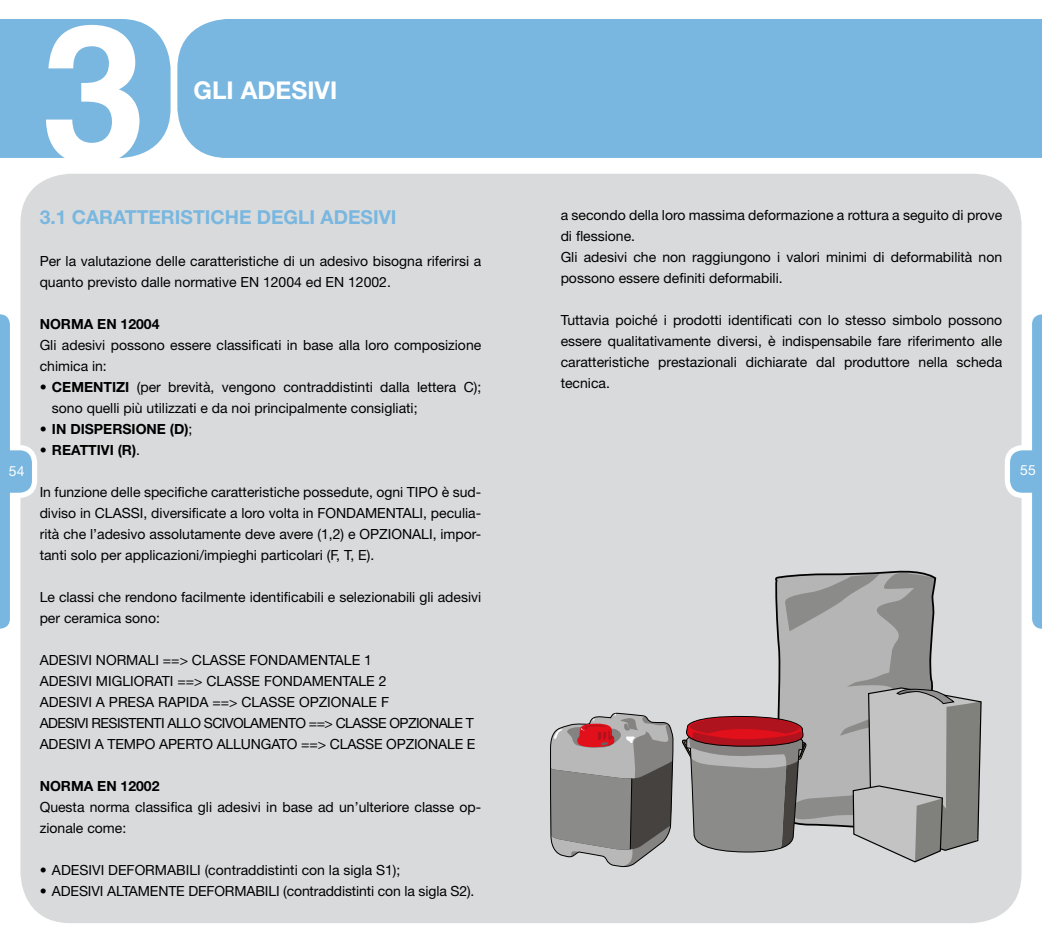
<style>
.page{position:relative;width:1042px;height:943px;background:#fff}
.page>*{position:absolute;margin:0;border:0;box-sizing:border-box;transform-origin:0 0}
.t1{font:700 190.75px "Helvetica Cyr";color:#fff}
.t2{font:700 24.5px "Helvetica Neue";color:#fff}
.t3{font:700 19.25px "Helvetica Neue";color:#79b7e0}
.t4{font:14px/21px "Helvetica Neue";color:#000}
.t5{font:700 14px "Helvetica Neue";color:#000}
.t6{font:14px "Helvetica Neue";color:#fff}
.s1{font-weight:700}
.s2{font-weight:400}
</style>
<div class="page">
<div style="left:0;top:19px;width:171px;height:139px;background:#79b7e0"></div>
<div style="left:177px;top:19px;width:865px;height:139px;background:#79b7e0"></div>
<div style="left:20px;top:174px;width:1001px;height:749px;background:#d9dadb;border-radius:50px"></div>
<svg style="left:682px;top:570px;width:300px;height:293px"></svg>
<svg style="left:550px;top:712px;width:124px;height:155px;background:#938b8b"></svg>
<svg style="left:0;top:314px;width:37px;height:314px"></svg>
<svg style="left:1005px;top:314px;width:37px;height:314px"></svg>
<h1 class="t1" style="left:40px;top:-15px;width:108px">3</h1>
<h2 class="t2" style="left:193px;top:75px;width:145px">GLI ADESIVI</h2>
<p class="t4" style="left:561px;top:204px;width:443px">a secondo della loro massima deformazione a rottura a seguito di prove di flessione.<br>Gli adesivi che non raggiungono i valori minimi di deformabilità non possono essere definiti deformabili.</p>
<p class="t4" style="left:561px;top:309px;width:443px;text-align:justify">Tuttavia poiché i prodotti identificati con lo stesso simbolo possono essere qualitativamente diversi, è indispensabile fare riferimento alle caratteristiche prestazionali dichiarate dal produttore nella scheda tecnica.</p>
<h3 class="t3" style="left:40px;top:205px;width:358px">3.1 CARATTERISTICHE DEGLI ADESIVI</h3>
<p class="t4" style="left:40px;top:250px;width:443px">Per la valutazione delle caratteristiche di un adesivo bisogna riferirsi a quanto previsto dalle normative EN 12004 ed EN 12002.</p>
<p class="t5" style="left:40px;top:315px;width:121px">NORMA EN 12004</p>
<p class="t4" style="left:40px;top:334px;width:443px">Gli adesivi possono essere classificati in base alla loro composizione chimica in:</p>
<p class="t4" style="left:52px;top:376px;width:431px;text-indent:-12px">• <span class="s1">CEMENTIZI</span> (per brevità, vengono contraddistinti dalla lettera C); sono quelli più utilizzati e da noi principalmente consigliati;</p>
<p class="t5" style="left:40px;top:420px;width:154px"><span class="s2">•</span> IN DISPERSIONE (D)<span class="s2">;</span></p>
<p class="t5" style="left:40px;top:441px;width:102px"><span class="s2">•</span> REATTIVI (R)<span class="s2">.</span></p>
<p class="t4" style="left:40px;top:481px;width:443px;text-align:justify">In funzione delle specifiche caratteristiche possedute, ogni TIPO è sud&shy;diviso in CLASSI, diversificate a loro volta in FONDAMENTALI, peculia&shy;rità che l’adesivo assolutamente deve avere (1,2) e OPZIONALI, impor&shy;tanti solo per applicazioni/impieghi particolari (F, T, E).</p>
<p class="t4" style="left:40px;top:586px;width:443px">Le classi che rendono facilmente identificabili e selezionabili gli adesivi per ceramica sono:</p>
<p class="t4" style="left:40px;top:649px;width:437px">ADESIVI NORMALI ==&gt; CLASSE FONDAMENTALE 1<br>ADESIVI MIGLIORATI ==&gt; CLASSE FONDAMENTALE 2<br>ADESIVI A PRESA RAPIDA ==&gt; CLASSE OPZIONALE F<br>ADESIVI RESISTENTI ALLO SCIVOLAMENTO ==&gt; CLASSE OPZIONALE T ADESIVI A TEMPO APERTO ALLUNGATO ==&gt; CLASSE OPZIONALE E</p>
<p class="t5" style="left:40px;top:777px;width:121px">NORMA EN 12002</p>
<p class="t4" style="left:40px;top:796px;width:443px">Questa norma classifica gli adesivi in base ad un’ulteriore classe op&shy;zionale come:</p>
<p class="t4" style="left:40px;top:859px;width:362px">• ADESIVI DEFORMABILI (contraddistinti con la sigla S1);</p>
<p class="t4" style="left:40px;top:880px;width:436px">• ADESIVI ALTAMENTE DEFORMABILI (contraddistinti con la sigla S2).</p>
<p class="t6" style="left:9px;top:462px;width:17px">54</p>
<p class="t6" style="left:1020px;top:461px;width:17px">55</p>
</div>
